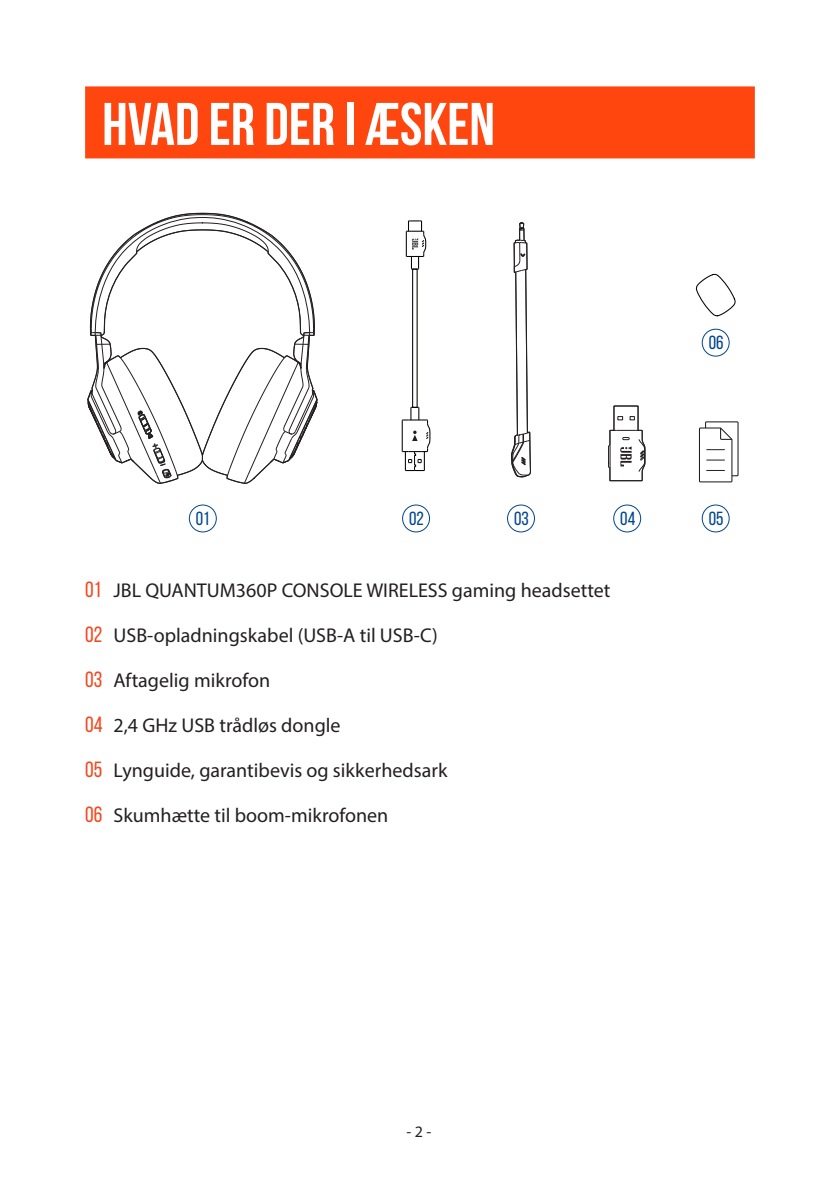
<style>
.page{position:relative;width:840px;height:1191px;background:#fff}
.page>*{position:absolute;margin:0;border:0;box-sizing:border-box;transform-origin:0 0}
.Title1{font:700 60px "Bebas Neue";color:#fff}
.t1{font:20px "Myriad Pro";color:#231f20}
.t2{font:19px "Bebas Neue";color:#01468c}
.t3{font:16px "Myriad Pro";color:#231f20}
.s1{font-family:"Bebas Neue";font-size:22px;color:#f04b23}
</style>
<div class="page">
<div style="left:85px;top:86px;width:669px;height:72px;background:#ff460f"></div>
<div style="left:189px;top:505px;width:27px;height:27px;border:1px solid #01468c;border-radius:50%"></div>
<div style="left:402px;top:505px;width:27px;height:27px;border:1px solid #01468c;border-radius:50%"></div>
<div style="left:507px;top:505px;width:27px;height:27px;border:1px solid #01468c;border-radius:50%"></div>
<div style="left:613px;top:505px;width:27px;height:27px;border:1px solid #01468c;border-radius:50%"></div>
<div style="left:701px;top:505px;width:28px;height:27px;border:1px solid #01468c;border-radius:50%"></div>
<div style="left:701px;top:329px;width:28px;height:27px;border:1px solid #01468c;border-radius:50%"></div>
<svg style="left:698px;top:421px;width:40px;height:62px"></svg>
<svg style="left:695px;top:273px;width:41px;height:44px"></svg>
<svg style="left:405px;top:220px;width:22px;height:50px"></svg>
<svg style="left:401px;top:406px;width:30px;height:65px"></svg>
<div style="left:412px;top:268px;width:5px;height:140px;border:1px solid #050504"></div>
<svg style="left:608px;top:405px;width:37px;height:77px"></svg>
<svg style="left:87px;top:213px;width:230px;height:271px"></svg>
<svg style="left:511px;top:222px;width:20px;height:256px"></svg>
<p class="Title1" style="left:102px;top:91px;width:394px">HVAD ER DER I ÆSKEN</p>
<p class="t2" style="left:708px;top:332px;width:16px">06</p>
<p class="t2" style="left:196px;top:508px;width:15px">01</p>
<p class="t2" style="left:409px;top:508px;width:16px">02</p>
<p class="t2" style="left:514px;top:508px;width:16px">03</p>
<p class="t2" style="left:620px;top:508px;width:16px">04</p>
<p class="t2" style="left:708px;top:508px;width:16px">05</p>
<p class="t1" style="left:85px;top:578px;width:526px"><span class="s1">01</span> JBL QUANTUM360P CONSOLE WIRELESS gaming headsettet</p>
<p class="t1" style="left:85px;top:623px;width:354px"><span class="s1">02</span> USB-opladningskabel (USB-A til USB-C)</p>
<p class="t1" style="left:85px;top:668px;width:186px"><span class="s1">03</span> Aftagelig mikrofon</p>
<p class="t1" style="left:85px;top:713px;width:257px"><span class="s1">04</span> 2,4 GHz USB trådløs dongle</p>
<p class="t1" style="left:85px;top:758px;width:363px"><span class="s1">05</span> Lynguide, garantibevis og sikkerhedsark</p>
<p class="t1" style="left:85px;top:803px;width:304px"><span class="s1">06</span> Skumhætte til boom-mikrofonen</p>
<p class="t3" style="left:406px;top:1122px;width:26px">- 2 -</p>
</div>
